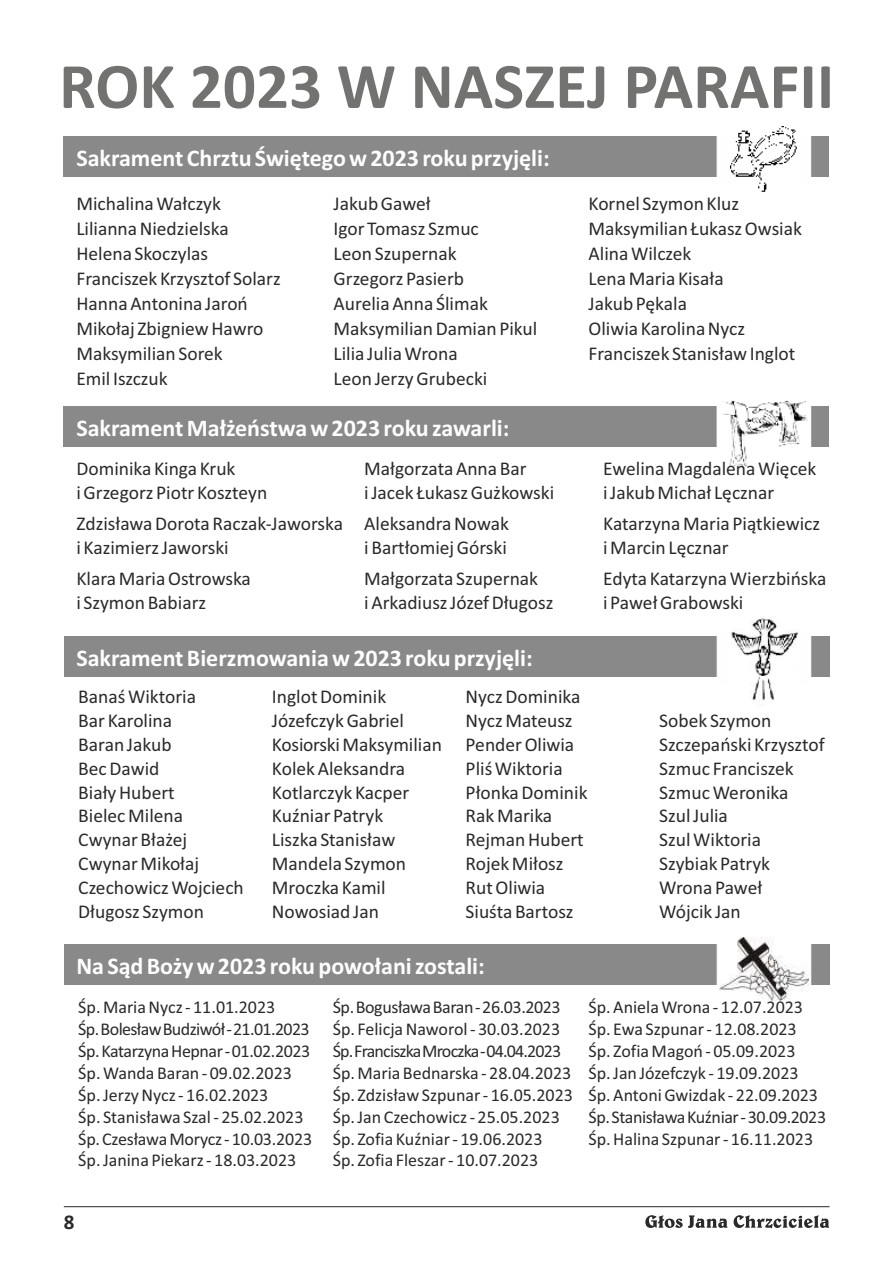
<style>
.page{position:relative;width:893px;height:1262px;background:#fff}
.page>*{position:absolute;margin:0;border:0;box-sizing:border-box;transform-origin:0 0}
.t1{font:700 65.25px "Calibri";color:#727271}
.t2{font:700 24px "Calibri";color:#fefefe}
.t3{font:700 21px "Calibri";color:#2b2a29}
.t4{font:19.5px/23.9px "Calibri";color:#2b2a29}
.t5{font:18px/21.9px "Calibri";color:#2b2a29}
.t6{font:18px "Calibri";letter-spacing:-.025em;color:#2b2a29}
.t7{font:18px "Calibri";letter-spacing:-.045em;color:#2b2a29}
.t8{font:18px "Calibri";letter-spacing:-.035em;color:#2b2a29}
</style>
<div class="page">
<svg style="left:645px;top:1215px;width:184px;height:13px"></svg>
<div style="left:64px;top:406px;width:765px;height:40px;background:#898989"></div>
<svg style="left:716px;top:406px;width:95px;height:41px"></svg>
<img style="left:717px;top:400px;width:93px;height:67px">
<div style="left:64px;top:136px;width:765px;height:41px;background:#898989"></div>
<svg style="left:716px;top:136px;width:95px;height:41px"></svg>
<img style="left:730px;top:126px;width:67px;height:66px">
<div style="left:64px;top:636px;width:765px;height:40px;background:#898989"></div>
<svg style="left:716px;top:636px;width:95px;height:41px"></svg>
<img style="left:727px;top:618px;width:73px;height:83px">
<div style="left:64px;top:944px;width:765px;height:40px;background:#898989"></div>
<svg style="left:716px;top:944px;width:95px;height:42px"></svg>
<img style="left:719px;top:937px;width:89px;height:63px">
<hr style="left:64px;top:1206px;width:765px;height:1px;background:#2b2a29">
<h1 class="t1" style="left:59px;top:59px;width:776px">ROK 2023 W NASZEJ PARAFII</h1>
<p class="t2" style="left:76px;top:148px;width:475px">Sakrament Chrztu Świętego w 2023 roku przyjęli:</p>
<p class="t4" style="left:76px;top:193px;width:146px">Michalina Wałczyk</p>
<p class="t4" style="left:333px;top:193px;width:99px">Jakub Gaweł</p>
<p class="t4" style="left:76px;top:218px;width:154px">Lilianna Niedzielska</p>
<p class="t4" style="left:333px;top:218px;width:147px">Igor Tomasz Szmuc</p>
<p class="t4" style="left:76px;top:243px;width:133px">Helena Skoczylas</p>
<p class="t4" style="left:333px;top:243px;width:125px">Leon Szupernak</p>
<p class="t4" style="left:76px;top:268px;width:206px">Franciszek Krzysztof Solarz</p>
<p class="t4" style="left:333px;top:268px;width:132px">Grzegorz Pasierb</p>
<p class="t4" style="left:76px;top:293px;width:173px">Hanna Antonina Jaroń</p>
<p class="t4" style="left:76px;top:343px;width:148px">Maksymilian Sorek</p>
<p class="t4" style="left:76px;top:318px;width:189px">Mikołaj Zbigniew Hawro</p>
<p class="t4" style="left:76px;top:368px;width:93px">Emil Iszczuk</p>
<p class="t4" style="left:333px;top:293px;width:156px">Aurelia Anna Ślimak</p>
<p class="t4" style="left:333px;top:318px;width:205px">Maksymilian Damian Pikul</p>
<p class="t4" style="left:333px;top:368px;width:155px">Leon Jerzy Grubecki</p>
<p class="t4" style="left:333px;top:343px;width:126px">Lilia Julia Wrona</p>
<p class="t2" style="left:76px;top:418px;width:434px">Sakrament Małżeństwa w 2023 roku zawarli:</p>
<p class="t4" style="left:76px;top:458px;width:192px">Dominika Kinga Kruk<br>i Grzegorz Piotr Koszteyn</p>
<p class="t4" style="left:364px;top:458px;width:164px">Małgorzata Anna Bar</p>
<p class="t4" style="left:364px;top:482px;width:191px">i Jacek Łukasz Gużkowski</p>
<p class="t4" style="left:76px;top:513px;width:268px">Zdzisława Dorota Raczak-Jaworska</p>
<p class="t4" style="left:364px;top:513px;width:146px">Aleksandra Nowak</p>
<p class="t4" style="left:76px;top:537px;width:154px">i Kazimierz Jaworski</p>
<p class="t4" style="left:76px;top:568px;width:176px">Klara Maria Ostrowska</p>
<p class="t4" style="left:364px;top:533px;width:175px;line-height:31.2px">i Bartłomiej Górski<br>Małgorzata Szupernak</p>
<p class="t4" style="left:76px;top:592px;width:131px">i Szymon Babiarz</p>
<p class="t4" style="left:364px;top:592px;width:191px">i Arkadiusz Józef Długosz</p>
<p class="t2" style="left:76px;top:648px;width:457px">Sakrament Bierzmowania w 2023 roku przyjęli:</p>
<p class="t4" style="left:588px;top:192px;width:215px;line-height:25px">Kornel Szymon Kluz<br>Maksymilian Łukasz Owsiak<br>Alina Wilczek<br>Lena Maria Kisała<br>Jakub Pękala</p>
<p class="t4" style="left:588px;top:343px;width:208px">Franciszek Stanisław Inglot</p>
<p class="t4" style="left:588px;top:318px;width:158px">Oliwia Karolina Nycz</p>
<p class="t4" style="left:603px;top:458px;width:215px">Ewelina Magdalena Więcek</p>
<p class="t4" style="left:603px;top:513px;width:218px">Katarzyna Maria Piątkiewicz i Marcin Lęcznar</p>
<p class="t4" style="left:603px;top:482px;width:173px">i Jakub Michał Lęcznar</p>
<p class="t4" style="left:603px;top:568px;width:225px">Edyta Katarzyna Wierzbińska i Paweł Grabowski</p>
<p class="t4" style="left:78px;top:686px;width:119px">Banaś Wiktoria<br>Bar Karolina<br>Baran Jakub</p>
<p class="t4" style="left:78px;top:782px;width:98px">Biały Hubert</p>
<p class="t4" style="left:78px;top:758px;width:83px">Bec Dawid</p>
<p class="t4" style="left:78px;top:805px;width:110px">Bielec Milena<br>Cwynar Błażej</p>
<p class="t4" style="left:78px;top:877px;width:167px">Czechowicz Wojciech<br>Długosz Szymon</p>
<p class="t4" style="left:78px;top:853px;width:122px">Cwynar Mikołaj</p>
<p class="t4" style="left:272px;top:686px;width:134px">Inglot Dominik<br>Józefczyk Gabriel</p>
<p class="t4" style="left:272px;top:734px;width:171px">KosiorskiMaksymilian</p>
<p class="t4" style="left:272px;top:782px;width:139px">Kotlarczyk Kacper</p>
<p class="t4" style="left:272px;top:758px;width:135px">Kolek Aleksandra</p>
<p class="t4" style="left:272px;top:805px;width:113px">Kuźniar Patryk</p>
<p class="t4" style="left:272px;top:829px;width:125px">Liszka Stanisław</p>
<p class="t4" style="left:272px;top:853px;width:136px">Mandela Szymon</p>
<p class="t4" style="left:272px;top:877px;width:115px">Mroczka Kamil</p>
<p class="t4" style="left:272px;top:901px;width:108px">Nowosiad Jan</p>
<p class="t4" style="left:465px;top:686px;width:116px">Nycz Dominika<br>Nycz Mateusz<br>Pender Oliwia<br>Pliś Wiktoria</p>
<p class="t4" style="left:465px;top:782px;width:123px">Płonka Dominik</p>
<p class="t4" style="left:465px;top:805px;width:120px">Rak Marika<br>Rejman Hubert</p>
<p class="t4" style="left:465px;top:853px;width:99px">Rojek Miłosz</p>
<p class="t4" style="left:465px;top:877px;width:81px">Rut Oliwia</p>
<p class="t4" style="left:465px;top:901px;width:109px">Siuśta Bartosz</p>
<p class="t2" style="left:76px;top:955px;width:410px">Na Sąd Boży w 2023 roku powołani zostali:</p>
<p class="t4" style="left:659px;top:710px;width:114px">Sobek Szymon</p>
<p class="t4" style="left:659px;top:758px;width:136px">Szmuc Franciszek</p>
<p class="t4" style="left:659px;top:734px;width:167px">Szczepański Krzysztof</p>
<p class="t4" style="left:659px;top:782px;width:131px">Szmuc Weronika</p>
<p class="t4" style="left:659px;top:805px;width:70px">Szul Julia</p>
<p class="t4" style="left:659px;top:829px;width:103px">Szul Wiktoria</p>
<p class="t4" style="left:659px;top:853px;width:112px">Szybiak Patryk</p>
<p class="t4" style="left:659px;top:877px;width:104px">Wrona Paweł</p>
<p class="t4" style="left:659px;top:901px;width:83px">Wójcik Jan</p>
<p class="t5" style="left:78px;top:997px;width:198px">Śp. Maria Nycz - 11.01.2023</p>
<p class="t6" style="left:78px;top:1043px;width:233px">Śp.KatarzynaHepnar-01.02.2023</p>
<p class="t8" style="left:78px;top:1021px;width:233px">Śp.BolesławBudziwół-21.01.2023</p>
<p class="t5" style="left:78px;top:1063px;width:215px">Śp. Wanda Baran - 09.02.2023</p>
<p class="t5" style="left:78px;top:1085px;width:235px">Śp. Jerzy Nycz - 16.02.2023<br>Śp. Stanisława Szal - 25.02.2023<br>Śp.CzesławaMorycz-10.03.2023<br>Śp. Janina Piekarz - 18.03.2023</p>
<p class="t3" style="left:64px;top:1212px;width:12px">8</p>
<p class="t5" style="left:333px;top:997px;width:229px">Śp.BogusławaBaran-26.03.2023<br>Śp. Felicja Naworol - 30.03.2023</p>
<p class="t5" style="left:333px;top:1063px;width:240px">Śp. Maria Bednarska - 28.04.2023</p>
<p class="t5" style="left:333px;top:1107px;width:228px">Śp. Jan Czechowicz - 25.05.2023<br>Śp. Zofia Kuźniar - 19.06.2023</p>
<p class="t7" style="left:333px;top:1043px;width:230px">Śp.FranciszkaMroczka-04.04.2023</p>
<p class="t5" style="left:333px;top:1085px;width:242px">Śp. Zdzisław Szpunar - 16.05.2023</p>
<p class="t5" style="left:333px;top:1151px;width:207px">Śp. Zofia Fleszar - 10.07.2023</p>
<p class="t5" style="left:588px;top:997px;width:216px">Śp. Aniela Wrona - 12.07.2023</p>
<p class="t5" style="left:588px;top:1019px;width:211px">Śp. Ewa Szpunar - 12.08.2023<br>Śp. Zofia Magoń - 05.09.2023<br>Śp. Jan Józefczyk - 19.09.2023</p>
<p class="t5" style="left:588px;top:1085px;width:231px">Śp. Antoni Gwizdak - 22.09.2023</p>
<p class="t6" style="left:588px;top:1109px;width:239px">Śp.StanisławaKuźniar-30.09.2023</p>
<p class="t5" style="left:588px;top:1129px;width:226px">Śp. Halina Szpunar - 16.11.2023</p>
</div>
